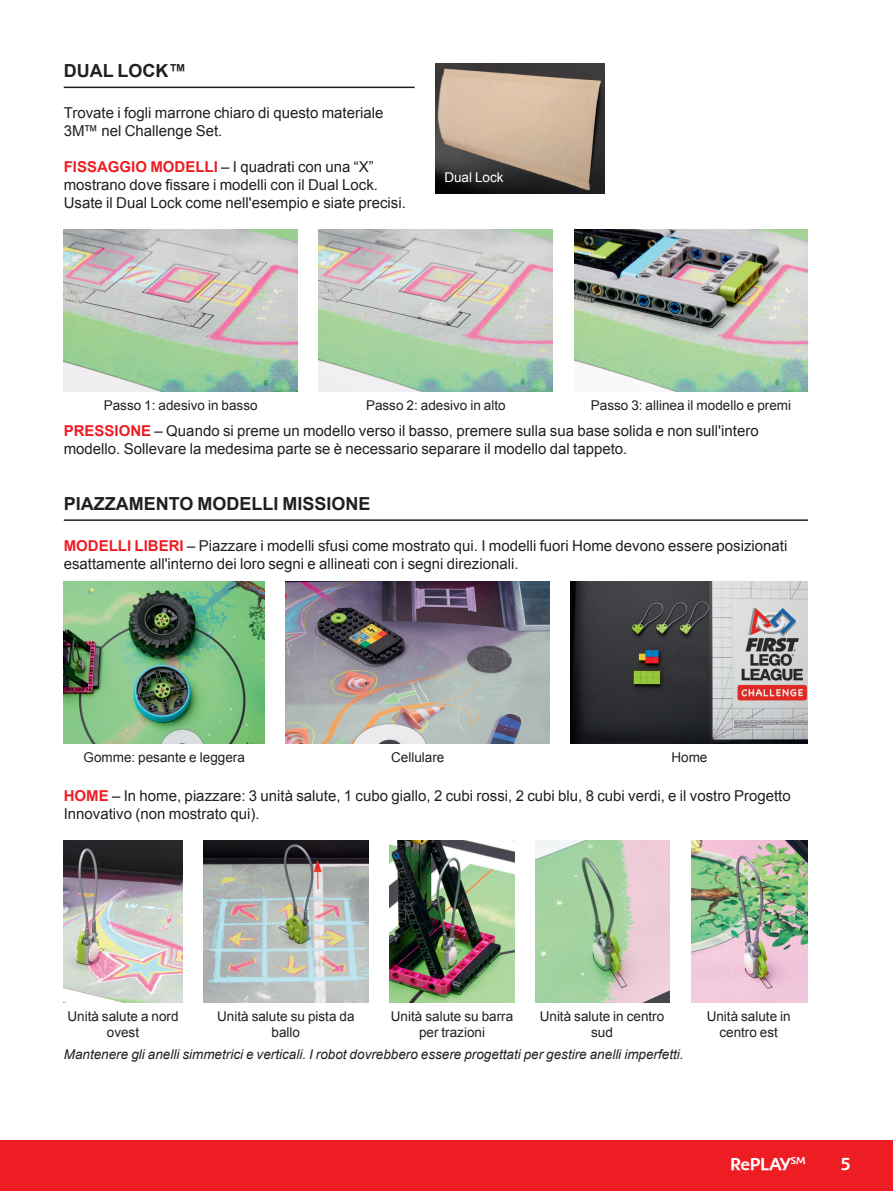
<style>
.page{position:relative;width:893px;height:1191px;background:#fff}
.page>*{position:absolute;margin:0;border:0;box-sizing:border-box;transform-origin:0 0}
.Subheader_underline{font:700 18px "Arial";color:#231f20}
.t1{font:500 18px "Shinn RR";color:#fff}
.Basic_Body_10{font:15px/18px "Arial";color:#231f20}
.Body_9_C__picture_te{font:13.5px/16.2px "Arial";color:#231f20;text-align:center}
.Body_9{font:italic 13.5px "Arial";color:#231f20}
.Body_9_C__picture_te-2{font:13.5px "Arial";color:#fff}
.s1{font-weight:700;color:#ee1d23}
</style>
<div class="page">
<div style="left:0;top:1140px;width:893px;height:51px;background:#ee1d23"></div>
<img style="left:574px;top:230px;width:234px;height:161px">
<img style="left:64px;top:230px;width:234px;height:161px">
<img style="left:319px;top:230px;width:234px;height:161px">
<img style="left:286px;top:582px;width:264px;height:161px">
<img style="left:64px;top:582px;width:200px;height:161px">
<img style="left:571px;top:582px;width:237px;height:161px">
<img style="left:203px;top:840px;width:165px;height:162px">
<img style="left:64px;top:840px;width:118px;height:162px">
<img style="left:390px;top:840px;width:125px;height:162px">
<img style="left:691px;top:840px;width:117px;height:162px">
<img style="left:536px;top:840px;width:134px;height:162px">
<img style="left:436px;top:64px;width:169px;height:129px">
<hr style="left:64px;top:87px;width:351px;height:1px;background:#231f20">
<hr style="left:64px;top:519px;width:744px;height:2px;background:#231f20">
<p class="Subheader_underline" style="left:64px;top:59px;width:124px">DUAL LOCK™</p>
<p class="Basic_Body_10" style="left:64px;top:104px;width:321px">Trovate i fogli marrone chiaro di questo materiale<br>3M™ nel Challenge Set.</p>
<p class="Basic_Body_10" style="left:64px;top:158px;width:344px"><span class="s1">FISSAGGIO MODELLI</span> – I quadrati con una “X” mostrano dove fissare i modelli con il Dual Lock.<br>Usate il Dual Lock come nell'esempio e siate precisi.</p>
<p class="Body_9_C__picture_te-2" style="left:444px;top:168px;width:61px">Dual Lock</p>
<p class="Body_9_C__picture_te" style="left:104px;top:397px;width:155px">Passo 1: adesivo in basso</p>
<p class="Body_9_C__picture_te" style="left:366px;top:397px;width:141px">Passo 2: adesivo in alto</p>
<p class="Body_9_C__picture_te" style="left:591px;top:397px;width:202px">Passo 3: allinea il modello e premi</p>
<p class="Basic_Body_10" style="left:64px;top:422px;width:696px"><span class="s1">PRESSIONE</span> – Quando si preme un modello verso il basso, premere sulla sua base solida e non sull'intero modello. Sollevare la medesima parte se è necessario separare il modello dal tappeto.</p>
<p class="Subheader_underline" style="left:64px;top:491px;width:308px">PIAZZAMENTO MODELLI MISSIONE</p>
<p class="Basic_Body_10" style="left:64px;top:537px;width:725px"><span class="s1">MODELLI LIBERI</span> – Piazzare i modelli sfusi come mostrato qui. I modelli fuori Home devono essere posizionati esattamente all'interno dei loro segni e allineati con i segni direzionali.</p>
<p class="Body_9_C__picture_te" style="left:84px;top:749px;width:163px">Gomme: pesante e leggera</p>
<p class="Body_9_C__picture_te" style="left:391px;top:749px;width:55px">Cellulare</p>
<p class="Body_9_C__picture_te" style="left:671px;top:749px;width:38px">Home</p>
<p class="Basic_Body_10" style="left:64px;top:787px;width:728px"><span class="s1">HOME</span> – In home, piazzare: 3 unità salute, 1 cubo giallo, 2 cubi rossi, 2 cubi blu, 8 cubi verdi, e il vostro Progetto<br>Innovativo (non mostrato qui).</p>
<p class="Body_9_C__picture_te" style="left:67px;top:1007px;width:113px">Unità salute a nord ovest</p>
<p class="Body_9_C__picture_te" style="left:217px;top:1007px;width:139px">Unità salute su pista da ballo</p>
<p class="Body_9_C__picture_te" style="left:391px;top:1007px;width:124px">Unità salute su barra per trazioni</p>
<p class="Body_9_C__picture_te" style="left:540px;top:1007px;width:126px">Unità salute in centro sud</p>
<p class="Body_9_C__picture_te" style="left:707px;top:1007px;width:86px">Unità salute in centro est</p>
<p class="Body_9" style="left:64px;top:1045px;width:621px">Mantenere gli anelli simmetrici e verticali. I robot dovrebbero essere progettati per gestire anelli imperfetti.</p>
<p class="t1" style="left:730px;top:1152px;width:76px">RePLAY<sup>SM</sup></p>
<p class="t1" style="left:841px;top:1152px;width:11px">5</p>
</div>
